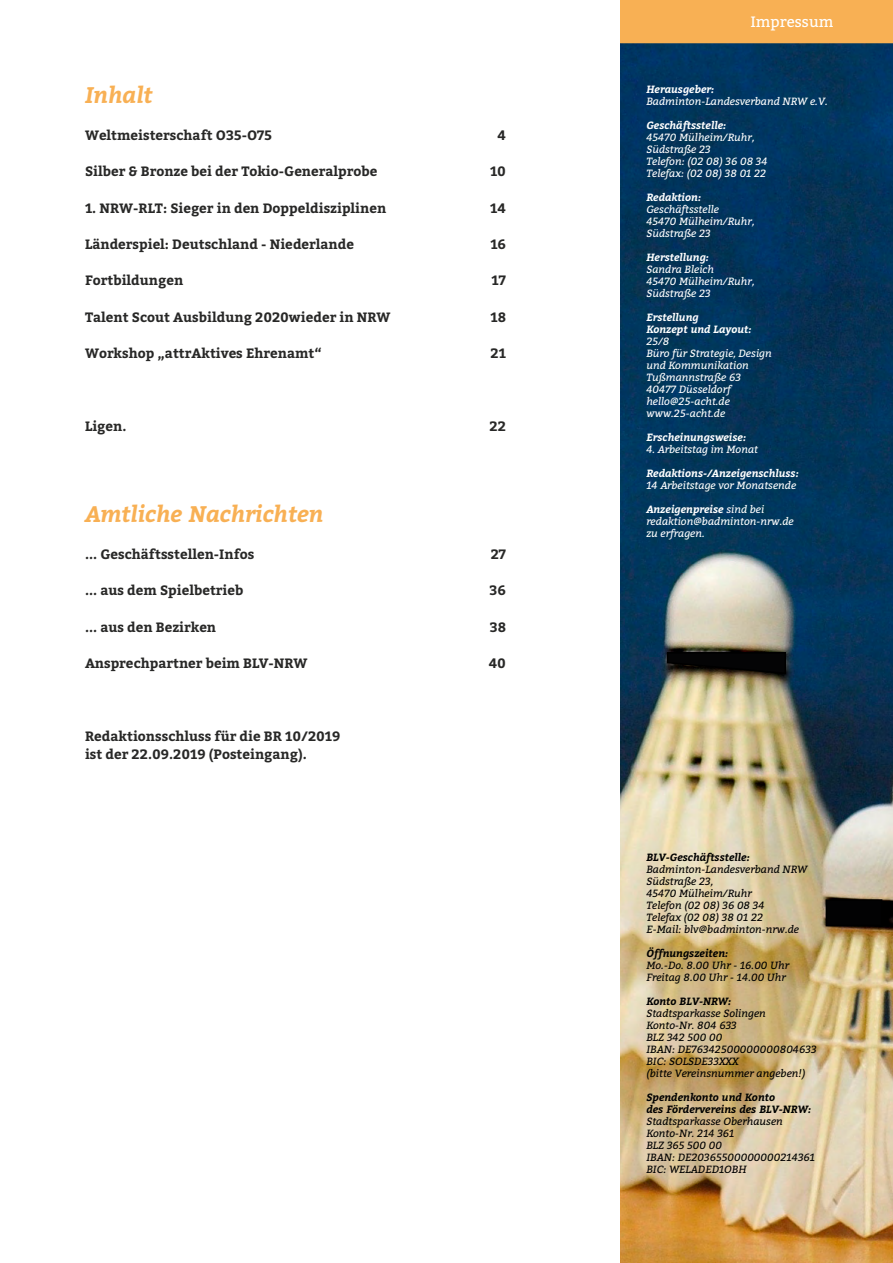
<style>
.page{position:relative;width:893px;height:1263px;background:#fff}
.page>*{position:absolute;margin:0;border:0;box-sizing:border-box;transform-origin:0 0}
.t1{font:italic 700 22.5px "Bitter";color:#f8b054}
.t2{font:15px "Bitter";color:#fff}
.t3{font:700 13.5px/18.1px "Bitter";color:#282827}
.t4{font:italic 10.5px/12px "Bitter";color:#fff}
.t5{font:italic 10.5px/12px "Bitter";color:#000}
.t6{font:italic 700 10.5px/12px "Bitter";color:#fff}
.t7{font:italic 700 10.5px/12px "Bitter";color:#000}
.s1{font-weight:700}
</style>
<div class="page">
<img style="left:621px;top:43px;width:272px;height:1220px">
<svg style="left:666px;top:651px;width:121px;height:24px;background:#14110d"></svg>
<div style="left:826px;top:900px;width:56px;height:26px;background:#020203"></div>
<div style="left:826px;top:899px;width:56px;height:27px;border:2px solid #000"></div>
<div style="left:621px;top:0;width:272px;height:43px;background:#f8b054"></div>
<h1 class="t1" style="left:85px;top:81px;width:69px">Inhalt</h1>
<p class="t3" style="left:85px;top:126px;width:188px">Weltmeisterschaft O35-O75</p>
<p class="t3" style="left:498px;top:126px;width:10px">4</p>
<p class="t3" style="left:85px;top:163px;width:294px">Silber &amp; Bronze bei der Tokio-Generalprobe</p>
<p class="t3" style="left:490px;top:163px;width:17px">10</p>
<p class="t3" style="left:85px;top:199px;width:303px">1. NRW-RLT: Sieger in den Doppeldisziplinen</p>
<p class="t3" style="left:490px;top:199px;width:17px">14</p>
<p class="t3" style="left:85px;top:236px;width:271px">Länderspiel: Deutschland - Niederlande</p>
<p class="t3" style="left:490px;top:236px;width:17px">16</p>
<p class="t3" style="left:85px;top:272px;width:100px">Fortbildungen</p>
<p class="t3" style="left:492px;top:272px;width:16px">17</p>
<p class="t3" style="left:85px;top:308px;width:307px">Talent Scout Ausbildung 2020wieder in NRW</p>
<p class="t3" style="left:490px;top:308px;width:17px">18</p>
<p class="t3" style="left:85px;top:345px;width:238px">Workshop „attrAktives Ehrenamt“</p>
<p class="t3" style="left:491px;top:345px;width:17px">21</p>
<p class="t3" style="left:85px;top:418px;width:43px">Ligen.</p>
<p class="t3" style="left:490px;top:418px;width:18px">22</p>
<h1 class="t1" style="left:85px;top:500px;width:240px">Amtliche Nachrichten</h1>
<p class="t3" style="left:85px;top:545px;width:171px">... Geschäftsstellen-Infos</p>
<p class="t3" style="left:491px;top:545px;width:17px">27</p>
<p class="t3" style="left:85px;top:582px;width:160px">... aus dem Spielbetrieb</p>
<p class="t3" style="left:490px;top:582px;width:18px">36</p>
<p class="t3" style="left:85px;top:618px;width:133px">... aus den Bezirken</p>
<p class="t3" style="left:490px;top:618px;width:18px">38</p>
<p class="t3" style="left:85px;top:654px;width:224px">Ansprechpartner beim BLV-NRW</p>
<p class="t3" style="left:489px;top:654px;width:19px">40</p>
<p class="t3" style="left:85px;top:727px;width:257px">Redaktionsschluss für die BR 10/2019 ist der 22.09.2019 (Posteingang).</p>
<p class="t2" style="left:750px;top:12px;width:84px">Impressum</p>
<p class="t6" style="left:646px;top:84px;width:69px">Herausgeber:</p>
<p class="t4" style="left:646px;top:96px;width:183px">Badminton-Landesverband NRW e.V.</p>
<p class="t6" style="left:646px;top:120px;width:81px">Geschäftsstelle:</p>
<p class="t4" style="left:646px;top:132px;width:123px">45470 Mülheim/Ruhr,<br>Südstraße 23<br>Telefon: (02 08) 36 08 34<br>Telefax: (02 08) 38 01 22</p>
<p class="t6" style="left:646px;top:192px;width:56px">Redaktion:</p>
<p class="t4" style="left:646px;top:204px;width:110px">Geschäftsstelle<br>45470 Mülheim/Ruhr,<br>Südstraße 23</p>
<p class="t6" style="left:646px;top:252px;width:64px">Herstellung:</p>
<p class="t4" style="left:646px;top:264px;width:110px">Sandra Bleich<br>45470 Mülheim/Ruhr,<br>Südstraße 23</p>
<p class="t6" style="left:646px;top:312px;width:106px">Erstellung<br>Konzept und Layout:</p>
<p class="t4" style="left:646px;top:336px;width:127px">25/8<br>Büro für Strategie, Design und Kommunikation<br>Tußmannstraße 63<br>40477 Düsseldorf hello@25-acht.de www.25-acht.de</p>
<p class="t6" style="left:646px;top:432px;width:101px">Erscheinungsweise:</p>
<p class="t4" style="left:646px;top:444px;width:113px">4. Arbeitstag im Monat</p>
<p class="t6" style="left:646px;top:468px;width:154px">Redaktions-/Anzeigenschluss:</p>
<p class="t4" style="left:646px;top:480px;width:151px">14 Arbeitstage vor Monatsende</p>
<p class="t4" style="left:646px;top:504px;width:149px"><span class="s1">Anzeigenpreise</span> sind bei redaktion@badminton-nrw.de zu erfragen.</p>
<p class="t7" style="left:646px;top:852px;width:105px">BLV-Geschäftsstelle:</p>
<p class="t5" style="left:646px;top:864px;width:163px">Badminton-Landesverband NRW<br>Südstraße 23,<br>45470 Mülheim/Ruhr<br>Telefon (02 08) 36 08 34<br>Telefax (02 08) 38 01 22<br>E-Mail: blv@badminton-nrw.de</p>
<p class="t7" style="left:646px;top:948px;width:83px">Öffnungszeiten:</p>
<p class="t5" style="left:646px;top:960px;width:144px">Mo.-Do. 8.00 Uhr - 16.00 Uhr<br>Freitag 8.00 Uhr - 14.00 Uhr</p>
<p class="t7" style="left:646px;top:996px;width:86px">Konto BLV-NRW:</p>
<p class="t5" style="left:646px;top:1008px;width:172px">Stadtsparkasse Solingen<br>Konto-Nr. 804 633<br>BLZ 342 500 00<br>IBAN: DE76342500000000804633<br>BIC: SOLSDE33XXX<br>(bitte Vereinsnummer angeben!)</p>
<p class="t7" style="left:646px;top:1092px;width:166px">Spendenkonto und Konto<br>des Fördervereins des BLV-NRW:</p>
<p class="t5" style="left:646px;top:1116px;width:170px">Stadtsparkasse Oberhausen<br>Konto-Nr. 214 361<br>BLZ 365 500 00<br>IBAN: DE20365500000000214361<br>BIC: WELADED1OBH</p>
</div>
